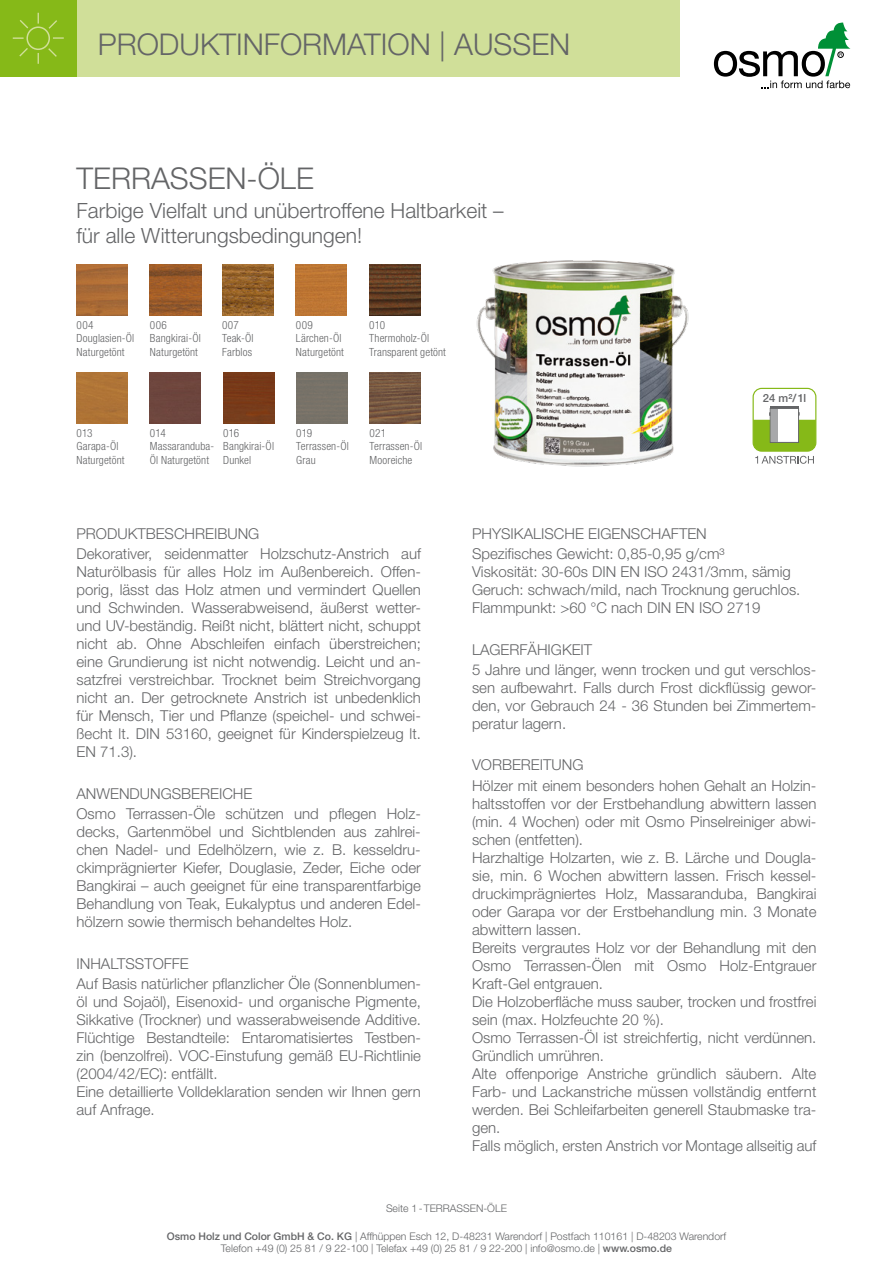
<style>
.page{position:relative;width:893px;height:1263px;background:#fff}
.page>*{position:absolute;margin:0;border:0;box-sizing:border-box;transform-origin:0 0}
.t1{font:300 30px "Helvetica Neue";color:#646567}
.t2{font:300 21px/25.2px "Helvetica Neue";color:#646567}
.t3{font:300 15px/18px "Helvetica Neue";color:#646567}
.t4{font:300 condensed 11.25px/13.5px "Helvetica Neue";letter-spacing:.01em;color:#646567}
.t5{font:500 11.25px "Helvetica Neue";color:#646567}
.t6{font:300 10.5px/12.6px "Helvetica Neue";color:#646567;text-align:center}
.s1{font-weight:500}
</style>
<div class="page">
<div style="left:77px;top:0;width:603px;height:77px;background:#d0df99"></div>
<svg style="left:714px;top:23px;width:136px;height:65px"></svg>
<div style="left:0;top:0;width:77px;height:77px;background:#86b918"></div>
<svg style="left:12px;top:12px;width:52px;height:52px"></svg>
<img style="left:150px;top:264px;width:51px;height:51px">
<div style="left:223px;top:373px;width:51px;height:51px;background:#773a19"></div>
<div style="left:296px;top:264px;width:51px;height:51px;background:#bd7533"></div>
<div style="left:77px;top:373px;width:51px;height:51px;background:#af7436"></div>
<img style="left:77px;top:264px;width:51px;height:51px">
<div style="left:150px;top:373px;width:51px;height:51px;background:#6d453d"></div>
<div style="left:296px;top:373px;width:51px;height:51px;background:#777268"></div>
<img style="left:369px;top:264px;width:51px;height:51px">
<img style="left:370px;top:373px;width:51px;height:51px">
<img style="left:476px;top:260px;width:213px;height:207px">
<img style="left:222px;top:264px;width:51px;height:51px">
<div style="left:753px;top:388px;width:63px;height:64px;border:1px solid #86b918;border-radius:9px"></div>
<div style="left:770px;top:408px;width:29px;height:35px;background:#fff;border:1px solid #646567"></div>
<div style="left:771px;top:409px;width:6px;height:32px;background:#a7a8aa"></div>
<hr style="left:770px;top:406px;width:29px;height:2px;background:#646567">
<svg style="left:753px;top:412px;width:63px;height:52px"></svg>
<h1 class="t1" style="left:98px;top:26px;width:474px">PRODUKTINFORMATION | AUSSEN</h1>
<h1 class="t1" style="left:77px;top:160px;width:239px">TERRASSEN-ÖLE</h1>
<h2 class="t2" style="left:77px;top:198px;width:429px">Farbige Vielfalt und unübertroffene Haltbarkeit – für alle Witterungsbedingungen!</h2>
<p class="t4" style="left:77px;top:318px;width:59px">004<br>Douglasien-Öl<br>Naturgetönt</p>
<p class="t4" style="left:150px;top:318px;width:52px">006<br>Bangkirai-Öl<br>Naturgetönt</p>
<p class="t4" style="left:222px;top:318px;width:33px">007<br>Teak-Öl<br>Farblos</p>
<p class="t4" style="left:296px;top:318px;width:49px">009<br>Lärchen-Öl<br>Naturgetönt</p>
<p class="t4" style="left:369px;top:318px;width:78px">010<br>Thermoholz-Öl<br>Transparent getönt</p>
<p class="t4" style="left:77px;top:426px;width:49px">013<br>Garapa-Öl<br>Naturgetönt</p>
<p class="t4" style="left:150px;top:426px;width:66px">014<br>Massaranduba-<br>Öl Naturgetönt</p>
<p class="t4" style="left:296px;top:426px;width:54px">019<br>Terrassen-Öl<br>Grau</p>
<p class="t4" style="left:223px;top:426px;width:52px">016<br>Bangkirai-Öl<br>Dunkel</p>
<p class="t4" style="left:370px;top:426px;width:54px">021<br>Terrassen-Öl<br>Mooreiche</p>
<p class="t3" style="left:77px;top:523px;width:346px;line-height:20.1px">PRODUKTBESCHREIBUNG<br>Dekorativer, seidenmatter Holzschutz-Anstrich auf</p>
<p class="t3" style="left:77px;top:563px;width:346px;text-align:justify">Naturölbasis für alles Holz im Außenbereich. Offen&shy;porig, lässt das Holz atmen und vermindert Quellen und Schwinden. Wasserabweisend, äußerst wetter&shy;und UV-beständig. Reißt nicht, blättert nicht, schuppt nicht ab. Ohne Abschleifen einfach überstreichen; eine Grundierung ist nicht notwendig. Leicht und an&shy;satzfrei verstreichbar. Trocknet beim Streichvorgang nicht an. Der getrocknete Anstrich ist unbedenklich für Mensch, Tier und Pflanze (speichel- und schwei&shy;ßecht lt. DIN 53160, geeignet für Kinderspielzeug lt.<br>EN 71.3).</p>
<p class="t3" style="left:77px;top:783px;width:346px;line-height:20.1px">ANWENDUNGSBEREICHE<br>Osmo Terrassen-Öle schützen und pflegen Holz-</p>
<p class="t3" style="left:77px;top:822px;width:346px;text-align:justify">decks, Gartenmöbel und Sichtblenden aus zahlrei&shy;chen Nadel- und Edelhölzern, wie z. B. kesseldru&shy;ckimprägnierter Kiefer, Douglasie, Zeder, Eiche oder Bangkirai – auch geeignet für eine transparentfarbige Behandlung von Teak, Eukalyptus und anderen Edel&shy;hölzern sowie thermisch behandeltes Holz.</p>
<p class="t3" style="left:77px;top:953px;width:346px;line-height:20.1px">INHALTSSTOFFE<br>Auf Basis natürlicher pflanzlicher Öle (Sonnenblumen-</p>
<p class="t3" style="left:77px;top:992px;width:346px">öl und Sojaöl), Eisenoxid- und organische Pigmente, Sikkative (Trockner) und wasserabweisende Additive.<br>Flüchtige Bestandteile: Entaromatisiertes Testben&shy;zin (benzolfrei). VOC-Einstufung gemäß EU-Richtlinie (2004/42/EC): entfällt.<br>Eine detaillierte Volldeklaration senden wir Ihnen gern auf Anfrage.</p>
<p class="t5" style="left:763px;top:391px;width:45px">24 m²/1l</p>
<p class="t3" style="left:472px;top:523px;width:254px;line-height:20.1px">PHYSIKALISCHE EIGENSCHAFTEN<br>Spezifisches Gewicht: 0,85-0,95 g/cm³</p>
<p class="t3" style="left:472px;top:563px;width:330px">Viskosität: 30-60s DIN EN ISO 2431/3mm, sämig<br>Geruch: schwach/mild, nach Trocknung geruchlos.<br>Flammpunkt: &gt;60 °C nach DIN EN ISO 2719</p>
<p class="t3" style="left:472px;top:639px;width:346px;line-height:20.1px">LAGERFÄHIGKEIT<br>5 Jahre und länger, wenn trocken und gut verschlos-</p>
<p class="t3" style="left:472px;top:678px;width:346px;text-align:justify">sen aufbewahrt. Falls durch Frost dickflüssig gewor&shy;den, vor Gebrauch 24 - 36 Stunden bei Zimmertem&shy;peratur lagern.</p>
<p class="t3" style="left:472px;top:755px;width:346px;line-height:20.1px">VORBEREITUNG<br>Hölzer mit einem besonders hohen Gehalt an Holzin-</p>
<p class="t3" style="left:472px;top:794px;width:346px">haltsstoffen vor der Erstbehandlung abwittern lassen (min. 4 Wochen) oder mit Osmo Pinselreiniger abwi&shy;schen (entfetten).<br>Harzhaltige Holzarten, wie z. B. Lärche und Dougla&shy;sie, min. 6 Wochen abwittern lassen. Frisch kessel&shy;druckimprägniertes Holz, Massaranduba, Bangkirai oder Garapa vor der Erstbehandlung min. 3 Monate abwittern lassen.<br>Bereits vergrautes Holz vor der Behandlung mit den Osmo Terrassen-Ölen mit Osmo Holz-Entgrauer Kraft-Gel entgrauen.<br>Die Holzoberfläche muss sauber, trocken und frostfrei sein (max. Holzfeuchte 20 %).<br>Osmo Terrassen-Öl ist streichfertig, nicht verdünnen.<br>Gründlich umrühren.<br>Alte offenporige Anstriche gründlich säubern. Alte Farb- und Lackanstriche müssen vollständig entfernt werden. Bei Schleifarbeiten generell Staubmaske tra&shy;gen.<br>Falls möglich, ersten Anstrich vor Montage allseitig auf</p>
<p class="t6" style="left:386px;top:1202px;width:122px">Seite 1-TERRASSEN-ÖLE</p>
<p class="t6" style="left:167px;top:1229px;width:561px"><span class="s1">Osmo Holz und Color GmbH &amp; Co. KG</span> | Affhüppen Esch 12, D-48231 Warendorf | Postfach 110161 | D-48203 Warendorf<br>Telefon +49 (0) 25 81 / 9 22-100 | Telefax +49 (0) 25 81 / 9 22-200 | info@osmo.de | <span class="s1">www.osmo.de</span></p>
</div>
